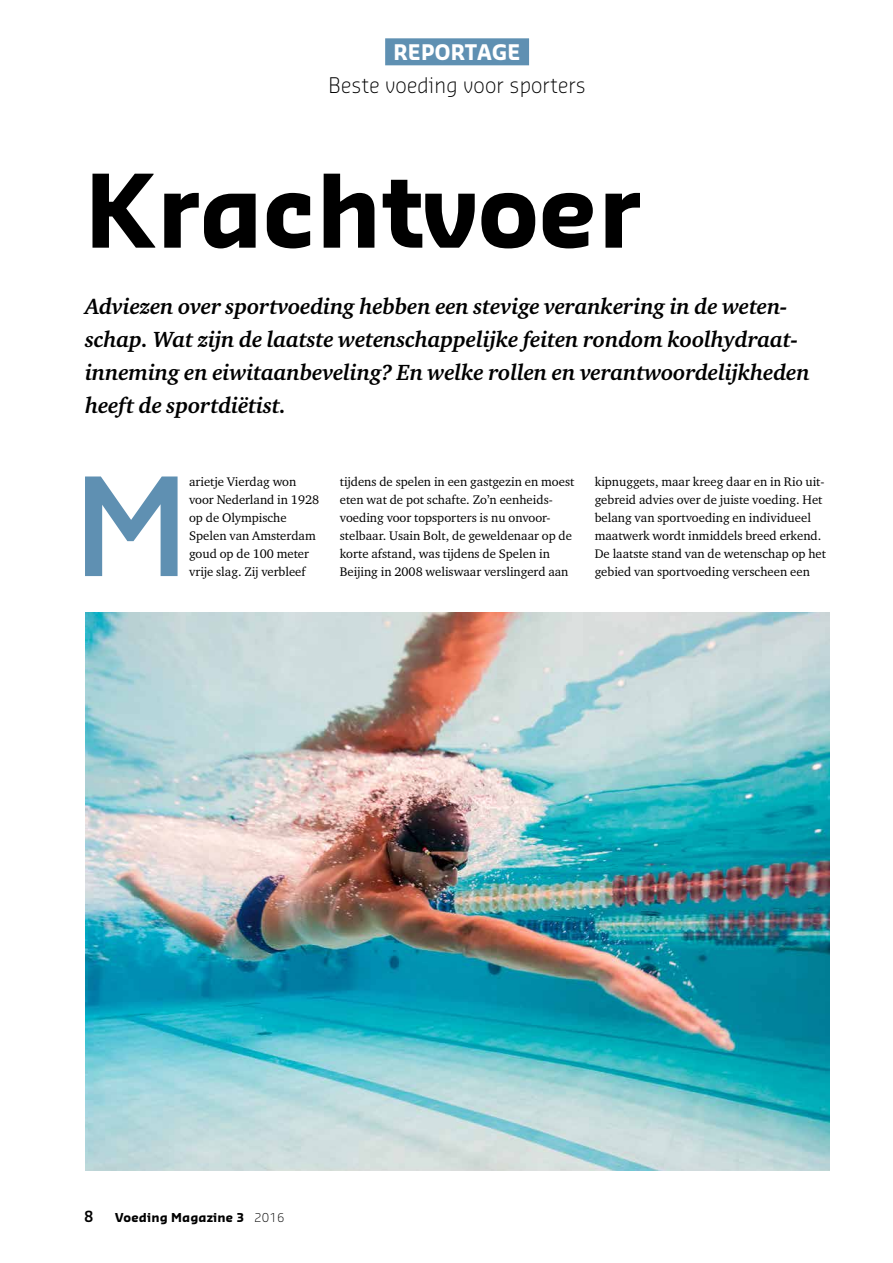
<style>
.page{position:relative;width:893px;height:1263px;background:#fff}
.page>*{position:absolute;margin:0;border:0;box-sizing:border-box;transform-origin:0 0}
.t1{font:600 132.75px "Sansa Std";color:#5f90b2}
.t2{font:700 98.7px "Sansa Std";color:#000}
.t3{font:italic 700 22.5px/33px "Charter ITC Std";letter-spacing:-.01em;color:#000}
.t4{font:300 21px "Sansa Std";letter-spacing:.01em;color:#000}
.t5{font:700 21px "Sansa Std";letter-spacing:.01em;color:#fff}
.t6{font:600 15px "Sansa Std";color:#000}
.t7{font:12.75px/18px "Charter ITC Std";color:#000}
.t8{font:700 12px "Sansa Std";letter-spacing:.01em;color:#000}
.s1{font-weight:300}
</style>
<div class="page">
<img style="left:85px;top:612px;width:744px;height:558px">
<div style="left:385px;top:38px;width:144px;height:27px;background:#5f90b2"></div>
<h3 class="t5" style="left:394px;top:38px;width:129px">REPORTAGE</h3>
<h3 class="t4" style="left:328px;top:71px;width:259px">Beste voeding voor sporters</h3>
<h2 class="t2" style="left:85px;top:146px;width:556px">Krachtvoer</h2>
<p class="t3" style="left:85px;top:289px;width:726px">Adviezen over sportvoeding hebben een stevige verankering in de weten&shy;schap. Wat zijn de laatste wetenschappelijke feiten rondom koolhydraat&shy;inneming en eiwitaanbeveling? En welke rollen en verantwoordelijkheden heeft de sportdiëtist.</p>
<h1 class="t1" style="left:73px;top:439px;width:117px">M</h1>
<p class="t7" style="left:189px;top:472px;width:132px">arietje Vierdag won voor Nederland in 1928 op de Olympische<br>Spelen van Amsterdam goud op de 100 meter vrije slag. Zij verbleef</p>
<p class="t7" style="left:340px;top:472px;width:236px">tijdens de spelen in een gastgezin en moest eten wat de pot schafte. Zo’n eenheids&shy;voeding voor topsporters is nu onvoor&shy;stelbaar. Usain Bolt, de geweldenaar op de korte afstand, was tijdens de Spelen in Beijing in 2008 weliswaar verslingerd aan</p>
<p class="t7" style="left:595px;top:472px;width:233px">kipnuggets, maar kreeg daar en in Rio uit&shy;gebreid advies over de juiste voeding. Het belang van sportvoeding en individueel maatwerk wordt inmiddels breed erkend.<br>De laatste stand van de wetenschap op het gebied van sportvoeding verscheen een</p>
<p class="t6" style="left:84px;top:1206px;width:11px">8</p>
<p class="t8" style="left:115px;top:1210px;width:171px">Voeding Magazine 3 <span class="s1">2016</span></p>
</div>
